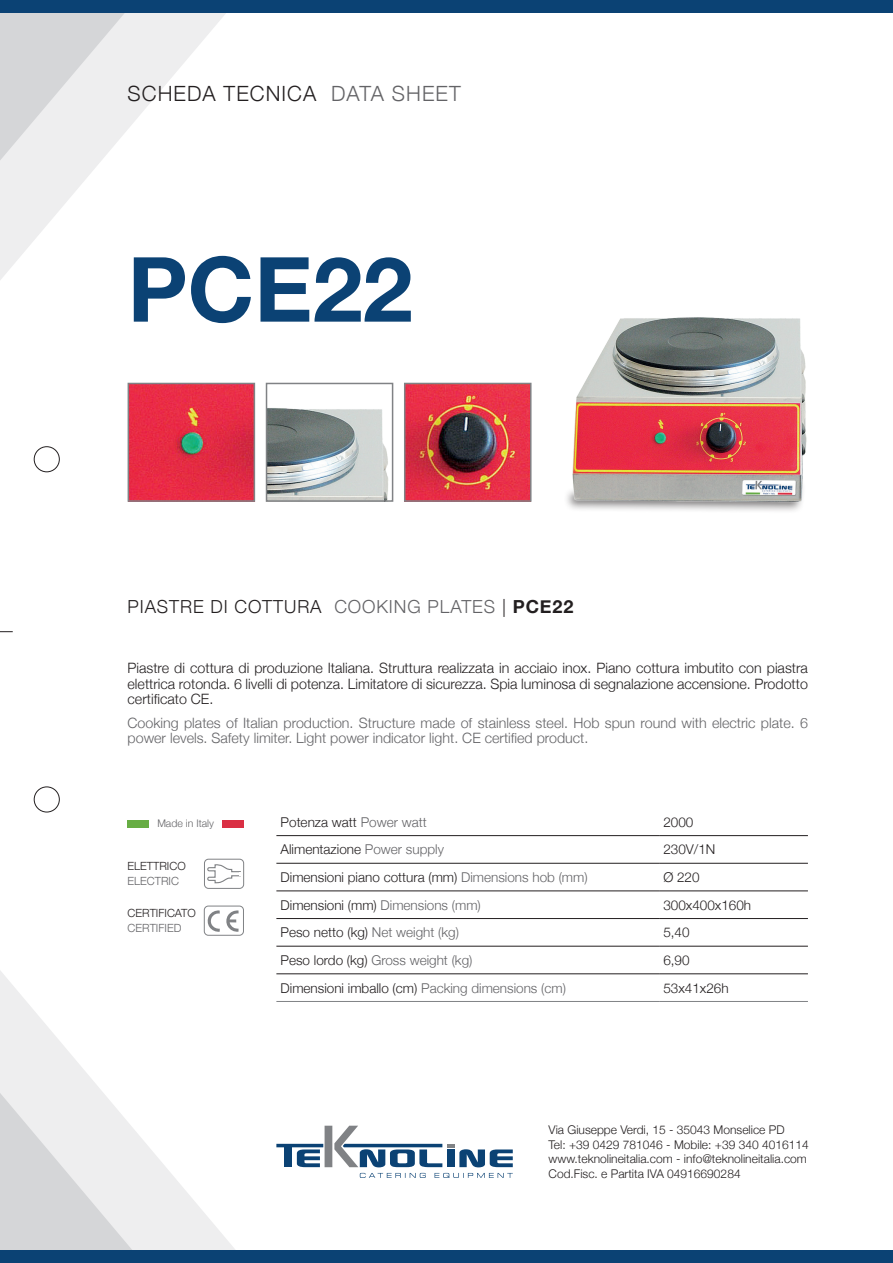
<style>
.page{position:relative;width:893px;height:1263px;background:#fff}
.page>*{position:absolute;margin:0;border:0;box-sizing:border-box;transform-origin:0 0}
.t1{font:700 90px "Helvetica Neue";color:#0b4274}
.t2{font:300 21px "Helvetica Neue";letter-spacing:.05em;color:#231f20}
.t3{font:300 18px "Helvetica Neue";letter-spacing:.05em;color:#231f20}
.t4{font:300 14.25px/15.8px "Helvetica Neue";color:#231f20;text-align:justify}
.t5{font:300 14.25px/15.8px "Helvetica Neue";color:#636366}
.t6{font:300 13.5px "Helvetica Neue";color:#231f20}
.t7{font:300 13.5px "Helvetica Neue";color:#636366}
.t8{font:300 12px/14.5px "Helvetica Neue";color:#231f20}
.t9{font:300 11.25px "Helvetica Neue";color:#231f20}
.t10{font:300 11.25px "Helvetica Neue";color:#636366}
.t11{font:300 10.5px "Helvetica Neue";color:#636366}
.s1{color:#636366}
.s2{font-weight:700}
.s3{color:#231f20}
</style>
<div class="page">
<svg style="left:154px;top:13px;width:212px;height:1237px"></svg>
<svg style="left:0;top:13px;width:154px;height:1237px"></svg>
<svg style="left:360px;top:1173px;width:153px;height:5px"></svg>
<svg style="left:276px;top:1126px;width:237px;height:41px"></svg>
<div style="left:0;top:1250px;width:893px;height:13px;background:#0b4274"></div>
<div style="left:0;top:0;width:893px;height:13px;background:#0b4274"></div>
<div style="left:34px;top:446px;width:26px;height:26px;border:1px solid #231f20;border-radius:50%"></div>
<div style="left:34px;top:787px;width:26px;height:25px;border:1px solid #231f20;border-radius:50%"></div>
<svg style="left:0;top:631px;width:13px;height:1px"></svg>
<div style="left:204px;top:906px;width:40px;height:29px;border:1px solid #808285;border-radius:4px"></div>
<svg style="left:207px;top:910px;width:13px;height:22px"></svg>
<svg style="left:226px;top:910px;width:13px;height:22px"></svg>
<div style="left:144px;top:820px;width:87px;height:7px;background:#fff"></div>
<div style="left:223px;top:820px;width:21px;height:7px;background:#da2f44"></div>
<div style="left:128px;top:820px;width:21px;height:7px;background:#67ad44"></div>
<div style="left:204px;top:859px;width:40px;height:29px;border:1px solid #808285;border-radius:4px"></div>
<svg style="left:206px;top:864px;width:36px;height:20px"></svg>
<hr style="left:276px;top:835px;width:383px;height:1px;background:#231f20">
<hr style="left:659px;top:835px;width:149px;height:1px;background:#231f20">
<hr style="left:276px;top:863px;width:383px;height:1px;background:#231f20">
<hr style="left:659px;top:863px;width:149px;height:1px;background:#231f20">
<hr style="left:276px;top:891px;width:383px;height:1px;background:#231f20">
<hr style="left:659px;top:891px;width:149px;height:1px;background:#231f20">
<hr style="left:276px;top:918px;width:383px;height:1px;background:#231f20">
<hr style="left:659px;top:918px;width:149px;height:1px;background:#231f20">
<hr style="left:276px;top:946px;width:383px;height:1px;background:#231f20">
<hr style="left:659px;top:946px;width:149px;height:1px;background:#231f20">
<hr style="left:276px;top:973px;width:383px;height:1px;background:#231f20">
<hr style="left:659px;top:973px;width:149px;height:1px;background:#231f20">
<hr style="left:276px;top:1001px;width:383px;height:1px;background:#808285">
<hr style="left:659px;top:1001px;width:149px;height:1px;background:#808285">
<img style="left:567px;top:317px;width:240px;height:194px">
<img style="left:131px;top:386px;width:121px;height:113px">
<div style="left:128px;top:383px;width:127px;height:119px;border:2px solid #808285"></div>
<img style="left:407px;top:386px;width:121px;height:113px">
<div style="left:404px;top:383px;width:127px;height:119px;border:2px solid #808285"></div>
<img style="left:269px;top:386px;width:120px;height:113px">
<div style="left:266px;top:383px;width:127px;height:119px;border:2px solid #808285"></div>
<h2 class="t2" style="left:128px;top:77px;width:335px">SCHEDA TECNICA <span class="s1">DATA SHEET</span></h2>
<h1 class="t1" style="left:128px;top:219px;width:287px">PCE22</h1>
<h3 class="t3" style="left:128px;top:592px;width:447px">PIASTRE DI COTTURA <span class="s1">COOKING PLATES</span> | <span class="s2">PCE22</span></h3>
<p class="t4" style="left:128px;top:659px;width:682px">Piastre di cottura di produzione Italiana. Struttura realizzata in acciaio inox. Piano cottura imbutito con piastra elettrica rotonda. 6 livelli di potenza. Limitatore di sicurezza. Spia luminosa di segnalazione accensione. Prodotto certificato CE.</p>
<p class="t5" style="left:128px;top:714px;width:682px">Cooking plates of Italian production. Structure made of stainless steel. Hob spun round with electric plate. 6 power levels. Safety limiter. Light power indicator light. CE certified product.</p>
<p class="t11" style="left:157px;top:814px;width:58px">Made in Italy</p>
<p class="t9" style="left:128px;top:857px;width:60px">ELETTRICO</p>
<p class="t10" style="left:128px;top:872px;width:53px">ELECTRIC</p>
<p class="t9" style="left:128px;top:903px;width:70px">CERTIFICATO</p>
<p class="t10" style="left:128px;top:918px;width:55px">CERTIFIED</p>
<p class="t6" style="left:281px;top:811px;width:148px">Potenza watt <span class="s1">Power watt</span></p>
<p class="t6" style="left:663px;top:811px;width:32px">2000</p>
<p class="t6" style="left:281px;top:839px;width:165px">Alimentazione <span class="s1">Power supply</span></p>
<p class="t6" style="left:663px;top:839px;width:54px">230V/1N</p>
<p class="t6" style="left:281px;top:866px;width:309px">Dimensioni piano cottura (mm) <span class="s1">Dimensions hob (mm)</span></p>
<p class="t6" style="left:663px;top:866px;width:38px">Ø 220</p>
<p class="t6" style="left:281px;top:894px;width:202px">Dimensioni (mm) <span class="s1">Dimensions (mm)</span></p>
<p class="t6" style="left:663px;top:894px;width:89px">300x400x160h</p>
<p class="t6" style="left:281px;top:922px;width:180px">Peso netto (kg) <span class="s1">Net weight (kg)</span></p>
<p class="t6" style="left:663px;top:922px;width:28px">5,40</p>
<p class="t7" style="left:281px;top:949px;width:193px"><span class="s3">Peso lordo (kg)</span> Gross weight (kg)</p>
<p class="t6" style="left:663px;top:949px;width:28px">6,90</p>
<p class="t6" style="left:281px;top:977px;width:287px">Dimensioni imballo (cm) <span class="s1">Packing dimensions (cm)</span></p>
<p class="t6" style="left:663px;top:977px;width:67px">53x41x26h</p>
<p class="t8" style="left:549px;top:1122px;width:262px">Via Giuseppe Verdi, 15 - 35043 Monselice PD<br>Tel: +39 0429 781046 - Mobile: +39 340 4016114 www.teknolineitalia.com - info@teknolineitalia.com Cod.Fisc. e Partita IVA 04916690284</p>
</div>
